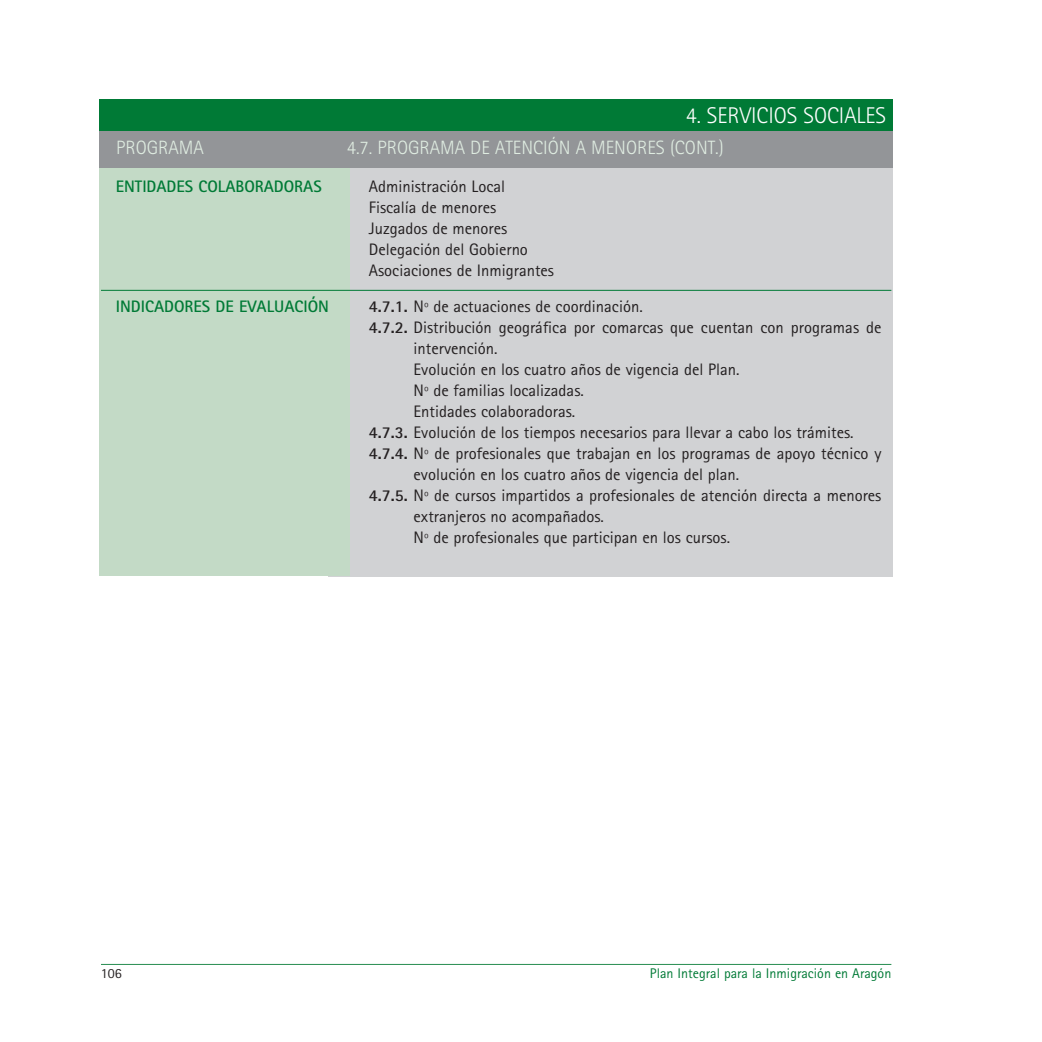
<style>
.page{position:relative;width:1042px;height:1042px;background:#fff}
.page>*{position:absolute;margin:0;border:0;box-sizing:border-box;transform-origin:0 0}
.t1{font:300 22.75px "Rotis Sans Serif";color:#fff}
.t2{font:300 19.25px "Rotis Sans Serif";color:#dfece1}
.t3{font:16.62px/21px "Rotis Sans Serif";color:#231f20}
.t4{font:700 16.62px "Rotis Sans Serif";color:#007a36}
.t5{font:14px "Rotis Sans Serif";color:#007a36}
.t6{font:14px "Rotis Sans Serif";color:#231f20}
.s1{font-weight:700}
</style>
<div class="page">
<div style="left:328px;top:158px;width:565px;height:418px;background:#d1d2d4"></div>
<hr style="left:101px;top:964px;width:790px;height:1px;background:#268c4f">
<div style="left:99px;top:122px;width:251px;height:454px;background:#c3dac6"></div>
<hr style="left:101px;top:290px;width:790px;height:1px;background:#007a36">
<div style="left:99px;top:100px;width:794px;height:36px;background:#007a36"></div>
<div style="left:99px;top:131px;width:794px;height:36px;background:#939598"></div>
<h1 class="t1" style="left:686px;top:108px;width:202px">4. SERVICIOS SOCIALES</h1>
<p class="t2" style="left:116px;top:140px;width:89px">PROGRAMA</p>
<p class="t2" style="left:347px;top:140px;width:378px">4.7. PROGRAMA DE ATENCIÓN A MENORES (CONT.)</p>
<p class="t4" style="left:116px;top:181px;width:207px">ENTIDADES COLABORADORAS</p>
<p class="t3" style="left:369px;top:178px;width:187px">Administración Local<br>Fiscalía de menores<br>Juzgados de menores<br>Delegación del Gobierno<br>Asociaciones de Inmigrantes</p>
<p class="t4" style="left:116px;top:301px;width:215px">INDICADORES DE EVALUACIÓN</p>
<p class="t3" style="left:369px;top:298px;width:275px"><span class="s1">4.7.1.</span> Nº de actuaciones de coordinación.</p>
<p class="t3" style="left:369px;top:319px;width:514px"><span class="s1">4.7.2.</span> Distribución geográfica por comarcas que cuentan con programas de</p>
<p class="t3" style="left:413px;top:340px;width:86px">intervención.</p>
<p class="t3" style="left:413px;top:361px;width:327px">Evolución en los cuatro años de vigencia del Plan.</p>
<p class="t3" style="left:413px;top:382px;width:172px">Nº de familias localizadas.</p>
<p class="t3" style="left:413px;top:403px;width:163px">Entidades colaboradoras.</p>
<p class="t3" style="left:369px;top:424px;width:486px"><span class="s1">4.7.3.</span> Evolución de los tiempos necesarios para llevar a cabo los trámites.</p>
<p class="t3" style="left:369px;top:445px;width:514px"><span class="s1">4.7.4.</span> Nº de profesionales que trabajan en los programas de apoyo técnico y</p>
<p class="t3" style="left:413px;top:466px;width:327px">evolución en los cuatro años de vigencia del plan.</p>
<p class="t3" style="left:369px;top:487px;width:514px"><span class="s1">4.7.5.</span> Nº de cursos impartidos a profesionales de atención directa a menores</p>
<p class="t3" style="left:413px;top:508px;width:192px">extranjeros no acompañados.</p>
<p class="t3" style="left:413px;top:529px;width:318px">Nº de profesionales que participan en los cursos.</p>
<p class="t6" style="left:101px;top:968px;width:22px">106</p>
<p class="t5" style="left:650px;top:968px;width:243px">Plan Integral para la Inmigración en Aragón</p>
</div>
